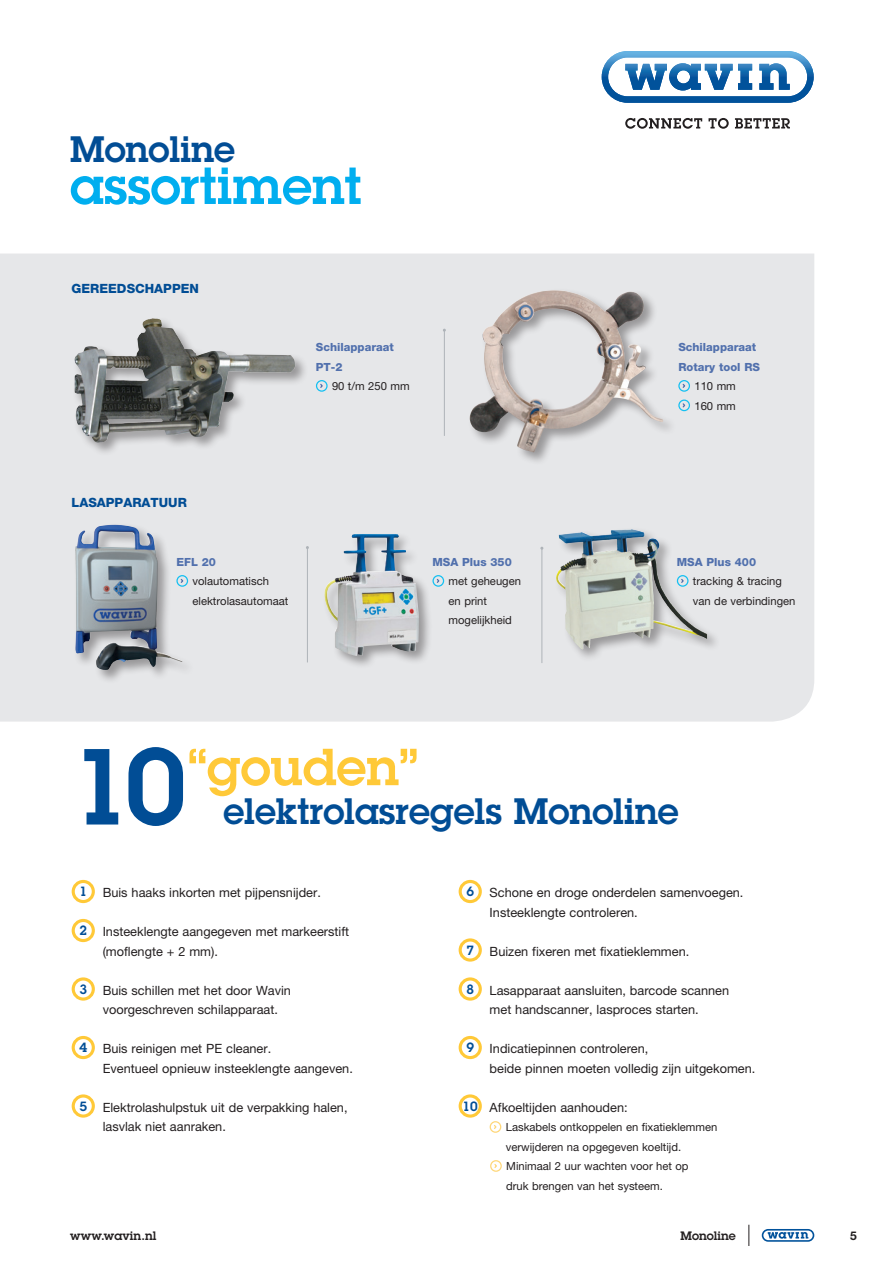
<style>
.page{position:relative;width:893px;height:1263px;background:#fff}
.page>*{position:absolute;margin:0;border:0;box-sizing:border-box;transform-origin:0 0}
.Normaal{font:600 105.6px "Lubalin Graph Std";color:#014d95}
.Normaal-2{font:600 51px "Lubalin Graph Std";color:#00aeef}
.Normaal-3{font:600 51px "Lubalin Graph Std";color:#ffc938}
.Normaal-4{font:600 36px "Lubalin Graph Std";color:#014d95}
.t1{font:600 13.2px "Lubalin Graph Std";color:#014d95}
.Normaal-5{font:12.75px/19.5px "Helvetica Neue";color:#231f20}
.kopjes{font:800 12.75px "Helvetica Neue";color:#014d95}
.t2{font:600 12px "Lubalin Graph Std";letter-spacing:.01em;color:#231f20}
.t3{font:700 12px "Helvetica Neue";color:#231f20}
.Normaal-6{font:11.25px/19.5px "Helvetica Neue";color:#231f20}
.Normaal-7{font:800 11.25px "Helvetica Neue";color:#5170ad}
.s1{font-weight:800;color:#5170ad}
</style>
<div class="page">
<div style="left:0;top:253px;width:814px;height:469px;background:#e6e7e9"></div>
<div style="left:72px;top:316px;width:237px;height:140px;background:#231f20;opacity:.4"></div>
<img style="left:75px;top:318px;width:89px;height:125px">
<div style="left:468px;top:288px;width:208px;height:178px;background:#e6e7e9"></div>
<img style="left:470px;top:292px;width:193px;height:160px">
<div style="left:73px;top:523px;width:123px;height:161px;background:#231f20;opacity:.4"></div>
<img style="left:75px;top:525px;width:39px;height:128px">
<div style="left:322px;top:532px;width:111px;height:137px;background:#231f20;opacity:.4"></div>
<img style="left:323px;top:534px;width:96px;height:122px">
<div style="left:554px;top:527px;width:167px;height:136px;background:#231f20;opacity:.4"></div>
<img style="left:556px;top:529px;width:75px;height:120px">
<div style="left:316px;top:380px;width:12px;height:12px;border:1px solid #15c0f2;border-radius:50%"></div>
<svg style="left:319px;top:383px;width:5px;height:6px"></svg>
<div style="left:678px;top:380px;width:12px;height:12px;border:1px solid #15c0f2;border-radius:50%"></div>
<svg style="left:681px;top:383px;width:5px;height:6px"></svg>
<div style="left:678px;top:399px;width:12px;height:12px;border:1px solid #15c0f2;border-radius:50%"></div>
<svg style="left:681px;top:402px;width:5px;height:7px"></svg>
<div style="left:176px;top:575px;width:12px;height:12px;border:1px solid #15c0f2;border-radius:50%"></div>
<svg style="left:180px;top:578px;width:4px;height:6px"></svg>
<div style="left:432px;top:575px;width:12px;height:12px;border:1px solid #15c0f2;border-radius:50%"></div>
<svg style="left:436px;top:578px;width:4px;height:6px"></svg>
<div style="left:677px;top:575px;width:11px;height:12px;border:1px solid #15c0f2;border-radius:50%"></div>
<svg style="left:680px;top:578px;width:5px;height:6px"></svg>
<hr style="left:307px;top:548px;width:1px;height:114px;background:#aeb3b8">
<hr style="left:444px;top:330px;width:1px;height:106px;background:#aeb3b8">
<hr style="left:541px;top:548px;width:1px;height:115px;background:#aeb3b8">
<div style="left:72px;top:880px;width:23px;height:23px;border:3px solid #ffc938;border-radius:50%"></div>
<div style="left:72px;top:919px;width:23px;height:23px;border:3px solid #ffc938;border-radius:50%"></div>
<div style="left:72px;top:977px;width:23px;height:24px;border:3px solid #ffc938;border-radius:50%"></div>
<div style="left:72px;top:1036px;width:23px;height:23px;border:3px solid #ffc938;border-radius:50%"></div>
<div style="left:72px;top:1094px;width:23px;height:24px;border:3px solid #ffc938;border-radius:50%"></div>
<div style="left:459px;top:880px;width:23px;height:23px;border:3px solid #ffc938;border-radius:50%"></div>
<div style="left:459px;top:938px;width:23px;height:24px;border:3px solid #ffc938;border-radius:50%"></div>
<div style="left:459px;top:977px;width:23px;height:24px;border:3px solid #ffc938;border-radius:50%"></div>
<div style="left:459px;top:1036px;width:23px;height:23px;border:3px solid #ffc938;border-radius:50%"></div>
<div style="left:459px;top:1094px;width:23px;height:24px;border:3px solid #ffc938;border-radius:50%"></div>
<div style="left:490px;top:1121px;width:11px;height:12px;border:1px solid #fed77a;border-radius:50%"></div>
<div style="left:490px;top:1160px;width:12px;height:12px;border:1px solid #fed77a;border-radius:50%"></div>
<div style="left:762px;top:1229px;width:52px;height:13px;border:2px solid #01529b;border-radius:6px"></div>
<svg style="left:768px;top:1232px;width:40px;height:7px"></svg>
<svg style="left:748px;top:1225px;width:1px;height:21px"></svg>
<svg style="left:625px;top:118px;width:77px;height:11px"></svg>
<svg style="left:708px;top:118px;width:21px;height:11px"></svg>
<svg style="left:735px;top:118px;width:55px;height:10px"></svg>
<svg style="left:602px;top:51px;width:212px;height:52px"></svg>
<p class="Normaal-4" style="left:70px;top:125px;width:166px">Monoline</p>
<p class="Normaal-2" style="left:70px;top:152px;width:293px">assortiment</p>
<p class="kopjes" style="left:72px;top:280px;width:129px">GEREEDSCHAPPEN</p>
<p class="kopjes" style="left:72px;top:495px;width:117px">LASAPPARATUUR</p>
<p class="Normaal-7" style="left:316px;top:340px;width:79px">Schilapparaat</p>
<p class="Normaal-7" style="left:316px;top:360px;width:28px">PT-2</p>
<p class="Normaal-6" style="left:332px;top:376px;width:79px">90 t/m 250 mm</p>
<p class="Normaal-7" style="left:678px;top:340px;width:79px">Schilapparaat</p>
<p class="Normaal-7" style="left:678px;top:360px;width:83px">Rotary tool RS</p>
<p class="Normaal-6" style="left:694px;top:376px;width:43px">110 mm</p>
<p class="Normaal-6" style="left:694px;top:396px;width:43px">160 mm</p>
<p class="Normaal-6" style="left:193px;top:552px;width:97px;text-indent:-16px"><span class="s1">EFL 20 </span>volautomatisch elektrolasautomaat</p>
<p class="Normaal-6" style="left:449px;top:552px;width:74px;text-indent:-16px"><span class="s1">MSA Plus 350 </span>met geheugen en print mogelijkheid</p>
<p class="Normaal-6" style="left:693px;top:552px;width:104px;text-indent:-16px"><span class="s1">MSA Plus 400 </span>tracking &amp; tracing van de verbindingen</p>
<p class="Normaal" style="left:70px;top:717px;width:118px">10</p>
<p class="Normaal-3" style="left:188px;top:733px;width:232px">“gouden”</p>
<p class="Normaal-4" style="left:223px;top:787px;width:457px">elektrolasregels Monoline</p>
<p class="t1" style="left:79px;top:883px;width:9px">1</p>
<p class="Normaal-5" style="left:103px;top:883px;width:220px">Buis haaks inkorten met pijpensnijder.</p>
<p class="t1" style="left:79px;top:922px;width:9px">2</p>
<p class="Normaal-5" style="left:103px;top:922px;width:248px">Insteeklengte aangegeven met markeerstift (moflengte + 2 mm).</p>
<p class="t1" style="left:79px;top:980px;width:9px">3</p>
<p class="Normaal-5" style="left:103px;top:980px;width:190px">Buis schillen met het door Wavin voorgeschreven schilapparaat.</p>
<p class="t1" style="left:79px;top:1039px;width:9px">4</p>
<p class="Normaal-5" style="left:103px;top:1039px;width:252px">Buis reinigen met PE cleaner.<br>Eventueel opnieuw insteeklengte aangeven.</p>
<p class="t1" style="left:79px;top:1097px;width:9px">5</p>
<p class="Normaal-5" style="left:103px;top:1097px;width:246px">Elektrolashulpstuk uit de verpakking halen, lasvlak niet aanraken.</p>
<p class="t1" style="left:466px;top:883px;width:9px">6</p>
<p class="Normaal-5" style="left:490px;top:883px;width:255px">Schone en droge onderdelen samenvoegen.<br>Insteeklengte controleren.</p>
<p class="t1" style="left:466px;top:941px;width:9px">7</p>
<p class="Normaal-5" style="left:490px;top:941px;width:201px">Buizen fixeren met fixatieklemmen.</p>
<p class="t1" style="left:466px;top:980px;width:9px">8</p>
<p class="Normaal-5" style="left:490px;top:980px;width:241px">Lasapparaat aansluiten, barcode scannen met handscanner, lasproces starten.</p>
<p class="t1" style="left:466px;top:1039px;width:9px">9</p>
<p class="Normaal-5" style="left:490px;top:1039px;width:267px">Indicatiepinnen controleren,<br>beide pinnen moeten volledig zijn uitgekomen.</p>
<p class="t1" style="left:463px;top:1097px;width:17px">10</p>
<p class="Normaal-5" style="left:490px;top:1097px;width:140px">Afkoeltijden aanhouden:</p>
<p class="Normaal-6" style="left:506px;top:1117px;width:213px">Laskabels ontkoppelen en fixatieklemmen verwijderen na opgegeven koeltijd.</p>
<p class="Normaal-6" style="left:506px;top:1156px;width:184px">Minimaal 2 uur wachten voor het op druk brengen van het systeem.</p>
<p class="t2" style="left:70px;top:1227px;width:88px">www.wavin.nl</p>
<p class="t2" style="left:680px;top:1227px;width:57px">Monoline</p>
<p class="t3" style="left:850px;top:1228px;width:8px">5</p>
</div>
